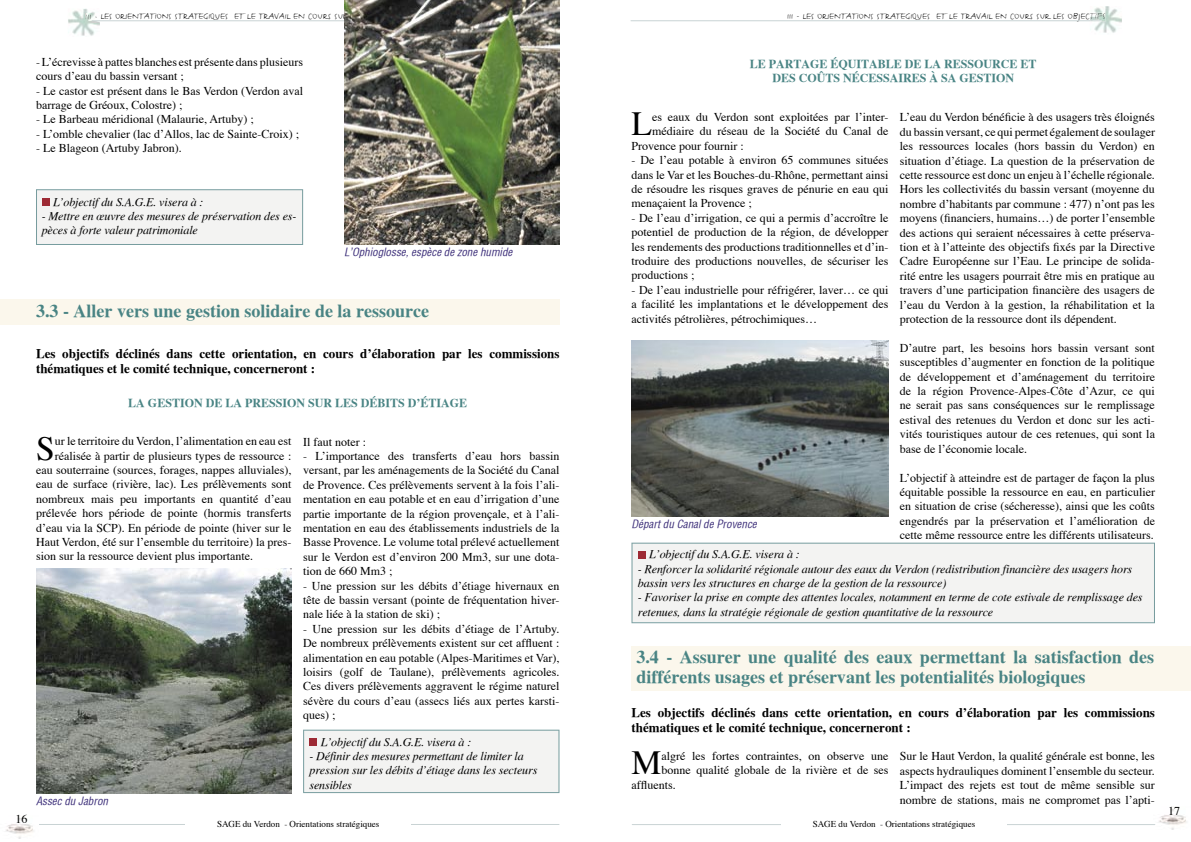
<style>
.page{position:relative;width:1191px;height:842px;background:#fff}
.page>*{position:absolute;margin:0;border:0;box-sizing:border-box;transform-origin:0 0}
.t1{font:33.7px "Times";color:#000}
.t2{font:700 18px/20px "Times";color:#498484}
.t3{font:700 13px/15.6px "Times";color:#000}
.t4{font:12px/14.4px "Times";color:#000;text-align:justify}
.t5{font:italic 12px/14.4px "Times";letter-spacing:-.01em;color:#000}
.t6{font:700 12px/14.4px "Times";color:#498484;text-align:center}
.t7{font:11px "FF Justlefthand Caps";color:#000}
.t8{font:italic condensed 11px "Helvetica";color:#3c2e79}
.t9{font:9px "Times";color:#000}
</style>
<div class="page">
<hr style="left:36px;top:824px;width:523px;height:1px;background:#c9d3d4">
<div style="left:185px;top:820px;width:226px;height:15px;background:#fff"></div>
<img style="left:6px;top:818px;width:32px;height:21px">
<img style="left:68px;top:9px;width:32px;height:27px">
<img style="left:86px;top:13px;width:14px;height:9px">
<hr style="left:92px;top:20px;width:468px;height:1px;background:#c9d3d4">
<img style="left:1159px;top:809px;width:28px;height:21px">
<hr style="left:632px;top:824px;width:523px;height:1px;background:#c9d3d4">
<div style="left:781px;top:820px;width:226px;height:15px;background:#fff"></div>
<hr style="left:630px;top:20px;width:472px;height:1px;background:#c9d3d4">
<img style="left:1089px;top:6px;width:33px;height:27px">
<img style="left:1089px;top:13px;width:16px;height:8px">
<svg style="left:1089px;top:20px;width:13px;height:1px"></svg>
<div style="left:36px;top:189px;width:267px;height:56px;background:#f3f3f2"></div>
<div style="left:43px;top:198px;width:7px;height:7px;background:#9d2a34"></div>
<img style="left:344px;top:0;width:215px;height:245px">
<div style="left:0;top:300px;width:559px;height:25px;background:#fbf7ec"></div>
<div style="left:303px;top:730px;width:256px;height:63px;background:#f3f3f2"></div>
<div style="left:310px;top:738px;width:7px;height:8px;background:#9d2a34"></div>
<img style="left:36px;top:569px;width:255px;height:224px">
<img style="left:631px;top:341px;width:257px;height:176px">
<div style="left:631px;top:543px;width:524px;height:80px;background:#f3f3f2"></div>
<div style="left:638px;top:551px;width:7px;height:8px;background:#9d2a34"></div>
<div style="left:631px;top:646px;width:560px;height:44px;background:#fbf7ec"></div>
<p class="t7" style="left:85px;top:10px;width:320px">III - LES ORIENTATIONS STRATEGIQUES ET LE TRAVAIL EN COURS SUR LES OBJECTIFS</p>
<p class="t4" style="left:36px;top:55px;width:269px">- L’écrevisse à pattes blanches est présente dans plusieurs cours d’eau du bassin versant ;</p>
<p class="t4" style="left:36px;top:84px;width:269px">- Le castor est présent dans le Bas Verdon (Verdon aval barrage de Gréoux, Colostre) ;</p>
<p class="t4" style="left:36px;top:113px;width:219px">- Le Barbeau méridional (Malaurie, Artuby) ;</p>
<p class="t4" style="left:36px;top:127px;width:265px">- L’omble chevalier (lac d’Allos, lac de Sainte-Croix) ;</p>
<p class="t4" style="left:36px;top:142px;width:147px">- Le Blageon (Artuby Jabron).</p>
<p class="t5" style="left:53px;top:194px;width:152px">L’objectif du S.A.G.E. visera à :</p>
<p class="t5" style="left:42px;top:209px;width:256px">- Mettre en œuvre des mesures de préservation des es&shy;pèces à forte valeur patrimoniale</p>
<p class="t8" style="left:344px;top:245px;width:170px">L’Ophioglosse, espèce de zone humide</p>
<p class="t4" style="left:15px;top:812px;width:13px">16</p>
<h2 class="t2" style="left:36px;top:300px;width:394px">3.3 - Aller vers une gestion solidaire de la ressource</h2>
<p class="t3" style="left:36px;top:345px;width:525px">Les objectifs déclinés dans cette orientation, en cours d’élaboration par les commissions thématiques et le comité technique, concerneront :</p>
<p class="t6" style="left:128px;top:396px;width:340px">LA GESTION DE LA PRESSION SUR LES DÉBITS D’ÉTIAGE</p>
<h1 class="t1" style="left:36px;top:427px;width:20px">S</h1>
<p class="t4" style="left:55px;top:435px;width:238px">ur le territoire du Verdon, l’alimentation en eau est</p>
<p class="t4" style="left:303px;top:435px;width:64px">Il faut noter :</p>
<p class="t4" style="left:303px;top:449px;width:258px">- L’importance des transferts d’eau hors bassin versant, par les aménagements de la Société du Canal de Provence. Ces prélèvements servent à la fois l’ali&shy;mentation en eau potable et en eau d’irrigation d’une partie importante de la région provençale, et à l’ali&shy;mentation en eau des établissements industriels de la Basse Provence. Le volume total prélevé actuellement sur le Verdon est d’environ 200 Mm3, sur une dota&shy;tion de 660 Mm3 ;</p>
<p class="t4" style="left:303px;top:579px;width:258px">- Une pression sur les débits d’étiage hivernaux en tête de bassin versant (pointe de fréquentation hiver&shy;nale liée à la station de ski) ;</p>
<p class="t4" style="left:303px;top:622px;width:258px">- Une pression sur les débits d’étiage de l’Artuby.<br>De nombreux prélèvements existent sur cet affluent : alimentation en eau potable (Alpes-Maritimes et Var), loisirs (golf de Taulane), prélèvements agricoles.<br>Ces divers prélèvements aggravent le régime naturel sévère du cours d’eau (assecs liés aux pertes karsti&shy;ques) ;</p>
<p class="t5" style="left:321px;top:734px;width:152px">L’objectif du S.A.G.E. visera à :</p>
<p class="t5" style="left:309px;top:749px;width:229px">- Définir des mesures permettant de limiter la pression sur les débits d’étiage dans les secteurs sensibles</p>
<p class="t4" style="left:55px;top:449px;width:238px">réalisée à partir de plusieurs types de ressource :</p>
<p class="t4" style="left:36px;top:463px;width:257px">eau souterraine (sources, forages, nappes alluviales),</p>
<p class="t4" style="left:36px;top:478px;width:257px">eau de surface (rivière, lac). Les prélèvements sont</p>
<p class="t4" style="left:36px;top:492px;width:257px">nombreux mais peu importants en quantité d’eau</p>
<p class="t4" style="left:36px;top:507px;width:257px">prélevée hors période de pointe (hormis transferts</p>
<p class="t4" style="left:36px;top:521px;width:257px">d’eau via la SCP). En période de pointe (hiver sur le</p>
<p class="t4" style="left:36px;top:535px;width:257px">Haut Verdon, été sur l’ensemble du territoire) la pres-</p>
<p class="t4" style="left:36px;top:550px;width:218px">sion sur la ressource devient plus importante.</p>
<p class="t8" style="left:36px;top:794px;width:74px">Assec du Jabron</p>
<p class="t9" style="left:217px;top:818px;width:164px">SAGE du Verdon - Orientations stratégiques</p>
<p class="t7" style="left:787px;top:10px;width:320px">III - LES ORIENTATIONS STRATEGIQUES ET LE TRAVAIL EN COURS SUR LES OBJECTIFS</p>
<p class="t6" style="left:750px;top:56px;width:288px">LE PARTAGE ÉQUITABLE DE LA RESSOURCE ET<br>DES COÛTS NÉCESSAIRES À SA GESTION</p>
<h1 class="t1" style="left:631px;top:103px;width:22px">L</h1>
<p class="t4" style="left:652px;top:111px;width:238px">es eaux du Verdon sont exploitées par l’inter-</p>
<p class="t4" style="left:900px;top:111px;width:257px">L’eau du Verdon bénéficie à des usagers très éloignés du bassin versant, ce qui permet également de soulager les ressources locales (hors bassin du Verdon) en situation d’étiage. La question de la préservation de cette ressource est donc un enjeu à l’échelle régionale.<br>Hors les collectivités du bassin versant (moyenne du nombre d’habitants par commune : 477) n’ont pas les moyens (financiers, humains…) de porter l’ensemble des actions qui seraient nécessaires à cette préserva&shy;tion et à l’atteinte des objectifs fixés par la Directive Cadre Européenne sur l’Eau. Le principe de solida&shy;rité entre les usagers pourrait être mis en pratique au travers d’une participation financière des usagers de l’eau du Verdon à la gestion, la réhabilitation et la protection de la ressource dont ils dépendent.</p>
<p class="t4" style="left:900px;top:341px;width:257px">D’autre part, les besoins hors bassin versant sont susceptibles d’augmenter en fonction de la politique de développement et d’aménagement du territoire de la région Provence-Alpes-Côte d’Azur, ce qui ne serait pas sans conséquences sur le remplissage estival des retenues du Verdon et donc sur les acti&shy;vités touristiques autour de ces retenues, qui sont la base de l’économie locale.</p>
<p class="t4" style="left:900px;top:471px;width:257px">L’objectif à atteindre est de partager de façon la plus équitable possible la ressource en eau, en particulier en situation de crise (sécheresse), ainsi que les coûts engendrés par la préservation et l’amélioration de cette même ressource entre les différents utilisateurs.</p>
<p class="t4" style="left:652px;top:125px;width:238px">médiaire du réseau de la Société du Canal de</p>
<p class="t4" style="left:631px;top:139px;width:114px">Provence pour fournir :</p>
<p class="t4" style="left:631px;top:154px;width:258px">- De l’eau potable à environ 65 communes situées dans le Var et les Bouches-du-Rhône, permettant ainsi de résoudre les risques graves de pénurie en eau qui menaçaient la Provence ;</p>
<p class="t4" style="left:631px;top:211px;width:258px">- De l’eau d’irrigation, ce qui a permis d’accroître le potentiel de production de la région, de développer les rendements des productions traditionnelles et d’in&shy;troduire des productions nouvelles, de sécuriser les productions ;</p>
<p class="t4" style="left:631px;top:283px;width:258px">- De l’eau industrielle pour réfrigérer, laver… ce qui a facilité les implantations et le développement des activités pétrolières, pétrochimiques…</p>
<p class="t8" style="left:631px;top:517px;width:127px">Départ du Canal de Provence</p>
<p class="t5" style="left:649px;top:547px;width:152px">L’objectif du S.A.G.E. visera à :</p>
<p class="t5" style="left:638px;top:561px;width:496px">- Renforcer la solidarité régionale autour des eaux du Verdon (redistribution financière des usagers hors bassin vers les structures en charge de la gestion de la ressource)</p>
<p class="t5" style="left:638px;top:590px;width:506px">- Favoriser la prise en compte des attentes locales, notamment en terme de cote estivale de remplissage des retenues, dans la stratégie régionale de gestion quantitative de la ressource</p>
<h2 class="t2" style="left:636px;top:646px;width:519px">3.4 - Assurer une qualité des eaux permettant la satisfaction des différents usages et préservant les potentialités biologiques</h2>
<p class="t3" style="left:631px;top:704px;width:525px">Les objectifs déclinés dans cette orientation, en cours d’élaboration par les commissions thématiques et le comité technique, concerneront :</p>
<h1 class="t1" style="left:631px;top:742px;width:32px">M</h1>
<p class="t4" style="left:661px;top:749px;width:228px">algré les fortes contraintes, on observe une</p>
<p class="t4" style="left:900px;top:750px;width:257px">Sur le Haut Verdon, la qualité générale est bonne, les aspects hydrauliques dominent l’ensemble du secteur.<br>L’impact des rejets est tout de même sensible sur nombre de stations, mais ne compromet pas l’apti-</p>
<p class="t4" style="left:661px;top:764px;width:228px">bonne qualité globale de la rivière et de ses</p>
<p class="t4" style="left:631px;top:778px;width:46px">affluents.</p>
<p class="t9" style="left:813px;top:818px;width:164px">SAGE du Verdon - Orientations stratégiques</p>
<p class="t4" style="left:1168px;top:804px;width:13px">17</p>
</div>
